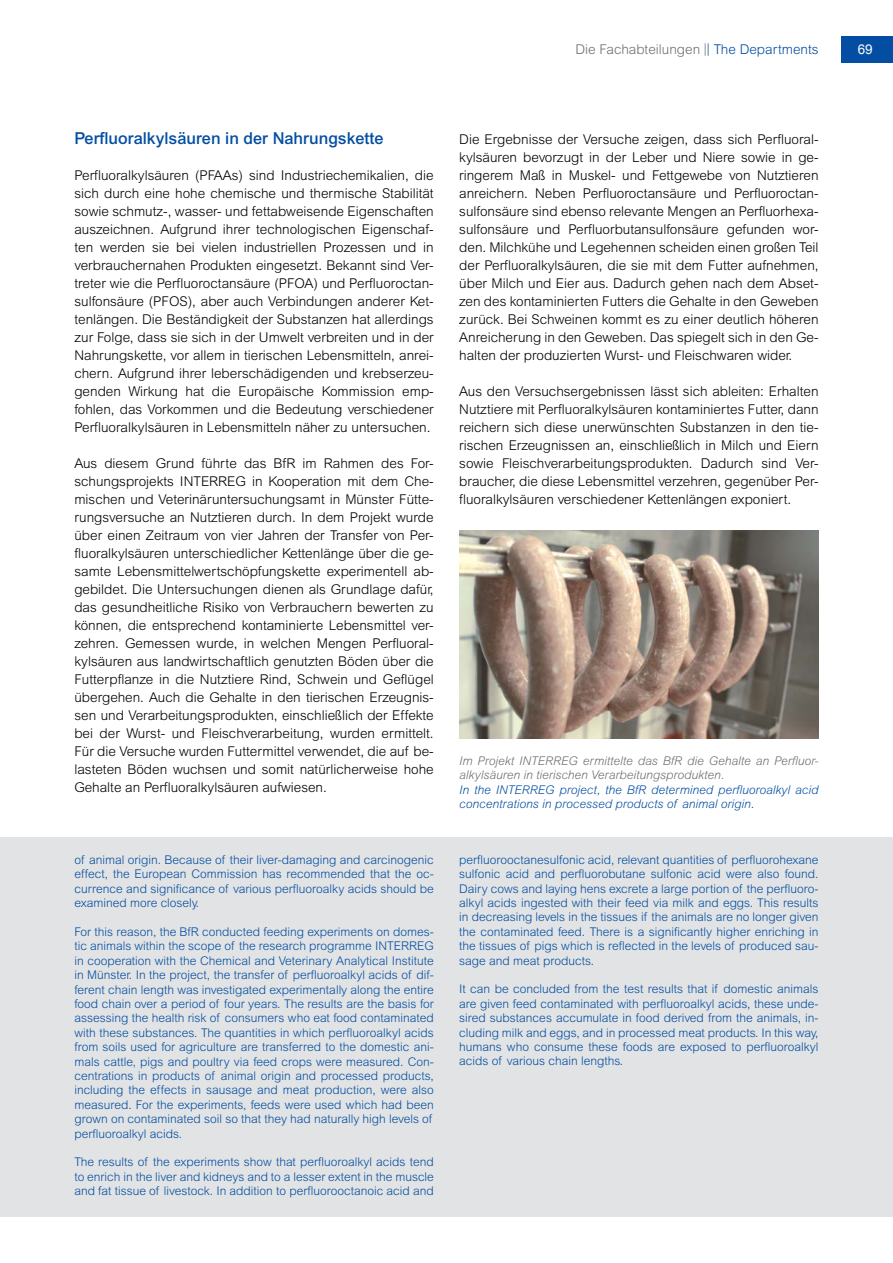
<style>
.page{position:relative;width:893px;height:1263px;background:#fff}
.page>*{position:absolute;margin:0;border:0;box-sizing:border-box;transform-origin:0 0}
.t1{font:500 16.5px "Arial MT Pro";color:#034ea2}
.t2{font:300 13.5px/18px "Arial MT Pro";color:#000;text-align:justify}
.t3{font:300 13.5px "Arial MT Pro";color:#6d6e71}
.t4{font:13.5px "Arial";color:#fff}
.t5{font:300 12px/14.4px "Arial MT Pro";color:#034ea2;text-align:justify}
.t6{font:italic 300 12px/14.4px "Arial MT Pro";color:#034ea2}
.t7{font:italic 300 12px/14.4px "Arial MT Pro";color:#6d6e71}
.s1{color:#034ea2}
</style>
<div class="page">
<div style="left:0;top:837px;width:893px;height:380px;background:#e2e3e4"></div>
<div style="left:841px;top:36px;width:52px;height:27px;background:#034ea2"></div>
<img style="left:459px;top:530px;width:360px;height:208px">
<p class="t3" style="left:575px;top:41px;width:245px">Die Fachabteilungen |<span class="s1">| The Departments</span></p>
<p class="t1" style="left:74px;top:129px;width:311px">Perfluoralkylsäuren in der Nahrungskette</p>
<p class="t2" style="left:74px;top:167px;width:361px">Perfluoralkylsäuren (PFAAs) sind Industriechemikalien, die sich durch eine hohe chemische und thermische Stabilität sowie schmutz-, wasser- und fettabweisende Eigenschaften auszeichnen. Aufgrund ihrer technologischen Eigenschaf&shy;ten werden sie bei vielen industriellen Prozessen und in verbrauchernahen Produkten eingesetzt. Bekannt sind Ver&shy;treter wie die Perfluoroctansäure (PFOA) und Perfluoroctan&shy;sulfonsäure (PFOS), aber auch Verbindungen anderer Ket&shy;tenlängen. Die Beständigkeit der Substanzen hat allerdings zur Folge, dass sie sich in der Umwelt verbreiten und in der Nahrungskette, vor allem in tierischen Lebensmitteln, anrei&shy;chern. Aufgrund ihrer leberschädigenden und krebserzeu&shy;genden Wirkung hat die Europäische Kommission emp&shy;fohlen, das Vorkommen und die Bedeutung verschiedener Perfluoralkylsäuren in Lebensmitteln näher zu untersuchen.</p>
<p class="t2" style="left:74px;top:455px;width:361px">Aus diesem Grund führte das BfR im Rahmen des For&shy;schungsprojekts INTERREG in Kooperation mit dem Che&shy;mischen und Veterinäruntersuchungsamt in Münster Fütte&shy;rungsversuche an Nutztieren durch. In dem Projekt wurde über einen Zeitraum von vier Jahren der Transfer von Per&shy;fluoralkylsäuren unterschiedlicher Kettenlänge über die ge&shy;samte Lebensmittelwertschöpfungskette experimentell ab&shy;gebildet. Die Untersuchungen dienen als Grundlage dafür, das gesundheitliche Risiko von Verbrauchern bewerten zu können, die entsprechend kontaminierte Lebensmittel ver&shy;zehren. Gemessen wurde, in welchen Mengen Perfluoral&shy;kylsäuren aus landwirtschaftlich genutzten Böden über die Futterpflanze in die Nutztiere Rind, Schwein und Geflügel übergehen. Auch die Gehalte in den tierischen Erzeugnis&shy;sen und Verarbeitungsprodukten, einschließlich der Effekte bei der Wurst- und Fleischverarbeitung, wurden ermittelt.<br>Für die Versuche wurden Futtermittel verwendet, die auf be&shy;lasteten Böden wuchsen und somit natürlicherweise hohe Gehalte an Perfluoralkylsäuren aufwiesen.</p>
<p class="t5" style="left:74px;top:853px;width:361px">of animal origin. Because of their liver-damaging and carcinogenic effect, the European Commission has recommended that the oc&shy;currence and significance of various perfluoroalky acids should be examined more closely.</p>
<p class="t5" style="left:74px;top:925px;width:361px;text-align:left">For this reason, the BfR conducted feeding experiments on domes&shy;tic animals within the scope of the research programme INTERREG in cooperation with the Chemical and Veterinary Analytical Institute in Münster. In the project, the transfer of perfluoroalkyl acids of dif&shy;ferent chain length was investigated experimentally along the entire food chain over a period of four years. The results are the basis for assessing the health risk of consumers who eat food contaminated with these substances. The quantities in which perfluoroalkyl acids from soils used for agriculture are transferred to the domestic ani&shy;mals cattle, pigs and poultry via feed crops were measured. Con&shy;centrations in products of animal origin and processed products, including the effects in sausage and meat production, were also measured. For the experiments, feeds were used which had been grown on contaminated soil so that they had naturally high levels of perfluoroalkyl acids.</p>
<p class="t5" style="left:74px;top:1155px;width:361px">The results of the experiments show that perfluoroalkyl acids tend to enrich in the liver and kidneys and to a lesser extent in the muscle and fat tissue of livestock. In addition to perfluorooctanoic acid and</p>
<p class="t2" style="left:459px;top:130px;width:361px">Die Ergebnisse der Versuche zeigen, dass sich Perfluoral&shy;kylsäuren bevorzugt in der Leber und Niere sowie in ge&shy;ringerem Maß in Muskel- und Fettgewebe von Nutztieren anreichern. Neben Perfluoroctansäure und Perfluoroctan&shy;sulfonsäure sind ebenso relevante Mengen an Perfluorhexa&shy;sulfonsäure und Perfluorbutansulfonsäure gefunden wor&shy;den. Milchkühe und Legehennen scheiden einen großen Teil der Perfluoralkylsäuren, die sie mit dem Futter aufnehmen, über Milch und Eier aus. Dadurch gehen nach dem Abset&shy;zen des kontaminierten Futters die Gehalte in den Geweben zurück. Bei Schweinen kommt es zu einer deutlich höheren Anreicherung in den Geweben. Das spiegelt sich in den Ge&shy;halten der produzierten Wurst- und Fleischwaren wider.</p>
<p class="t2" style="left:459px;top:382px;width:361px">Aus den Versuchsergebnissen lässt sich ableiten: Erhalten Nutztiere mit Perfluoralkylsäuren kontaminiertes Futter, dann reichern sich diese unerwünschten Substanzen in den tie&shy;rischen Erzeugnissen an, einschließlich in Milch und Eiern sowie Fleischverarbeitungsprodukten. Dadurch sind Ver&shy;braucher, die diese Lebensmittel verzehren, gegenüber Per&shy;fluoralkylsäuren verschiedener Kettenlängen exponiert.</p>
<p class="t7" style="left:459px;top:754px;width:361px">Im Projekt INTERREG ermittelte das BfR die Gehalte an Perfluor&shy;alkylsäuren in tierischen Verarbeitungsprodukten.</p>
<p class="t6" style="left:459px;top:782px;width:361px">In the INTERREG project, the BfR determined perfluoroalkyl acid concentrations in processed products of animal origin.</p>
<p class="t5" style="left:459px;top:853px;width:361px">perfluorooctanesulfonic acid, relevant quantities of perfluorohexane sulfonic acid and perfluorobutane sulfonic acid were also found.<br>Dairy cows and laying hens excrete a large portion of the perfluoro&shy;alkyl acids ingested with their feed via milk and eggs. This results in decreasing levels in the tissues if the animals are no longer given the contaminated feed. There is a significantly higher enriching in the tissues of pigs which is reflected in the levels of produced sau&shy;sage and meat products.</p>
<p class="t5" style="left:459px;top:982px;width:361px">It can be concluded from the test results that if domestic animals are given feed contaminated with perfluoroalkyl acids, these unde&shy;sired substances accumulate in food derived from the animals, in&shy;cluding milk and eggs, and in processed meat products. In this way, humans who consume these foods are exposed to perfluoroalkyl acids of various chain lengths.</p>
<p class="t4" style="left:858px;top:40px;width:17px">69</p>
</div>
